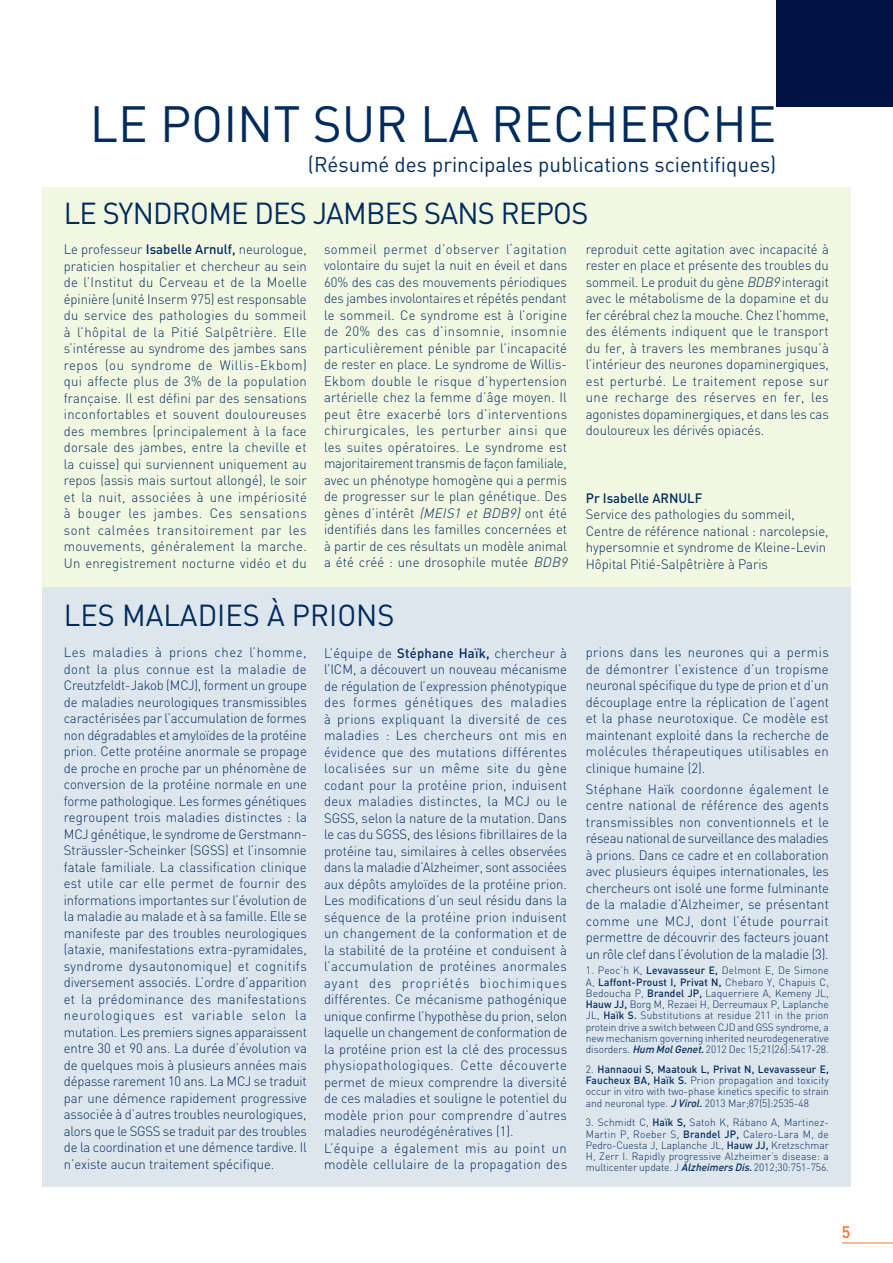
<style>
.page{position:relative;width:893px;height:1263px;background:#fff}
.page>*{position:absolute;margin:0;border:0;box-sizing:border-box;transform-origin:0 0}
.t1{font:50.25px "DIN";color:#002b5c}
.t2{font:30px "DIN";letter-spacing:-.025em;color:#002b5c}
.t3{font:21px "DIN";color:#002b5c}
.t4{font:500 16.5px "DIN";color:#f36f21}
.t5{font:300 13.5px/16.5px "DIN";letter-spacing:.005em;color:#002b5c;text-align:justify}
.t6{font:500 13.5px "DIN";color:#002b5c}
.t7{font:300 10.5px/11.2px "DIN";color:#002b5c;text-align:justify}
.s1{font-weight:500}
.s2{font-style:italic}
.s3{font-weight:500;font-style:italic}
</style>
<div class="page">
<div style="left:776px;top:0;width:117px;height:106px;background:#001344"></div>
<hr style="left:842px;top:1242px;width:51px;height:1px;background:#f36f21">
<div style="left:43px;top:187px;width:807px;height:404px;background:#f1f7e1"></div>
<div style="left:43px;top:587px;width:807px;height:599px;background:#dde5ed"></div>
<h1 class="t1" style="left:90px;top:93px;width:431px">LE POINT SUR LA REC</h1>
<h1 class="t1" style="left:584px;top:93px;width:64px">HERC</h1>
<h1 class="t1" style="left:712px;top:93px;width:58px">HE</h1>
<h3 class="t3" style="left:308px;top:151px;width:470px">(RÉSUMÉ DES PRINCIPALES PUBLICATIONS SCIENTIFIQUES)</h3>
<h2 class="t2" style="left:64px;top:194px;width:526px">LE SYNDROM E DES JAM BES SANS REPOS</h2>
<p class="t5" style="left:64px;top:241px;width:245px">Le professeur <span class="s1">Isabelle Arnulf,</span> neurologue, praticien hospitalier et chercheur au sein de l’Institut du Cerveau et de la Moelle épinière (unité Inserm 975) est responsable du service des pathologies du sommeil à l’hôpital de la Pitié Salpêtrière. Elle s’intéresse au syndrome des jambes sans repos (ou syndrome de Willis-Ekbom) qui affecte plus de 3% de la population française. Il est défini par des sensations inconfortables et souvent douloureuses des membres (principalement à la face dorsale des jambes, entre la cheville et la cuisse) qui surviennent uniquement au repos (assis mais surtout allongé), le soir et la nuit, associées à une impériosité à bouger les jambes. Ces sensations sont calmées transitoirement par les mouvements, généralement la marche.<br>Un enregistrement nocturne vidéo et du</p>
<p class="t5" style="left:324px;top:240px;width:248px;text-align:left">sommeil permet d’observer l‘agitation volontaire du sujet la nuit en éveil et dans 60% des cas des mouvements périodiques des jambes involontaires et répétés pendant le sommeil. Ce syndrome est à l’origine de 20% des cas d’insomnie, insomnie particulièrement pénible par l’incapacité de rester en place. Le syndrome de Willis-Ekbom double le risque d’hypertension artérielle chez la femme d’âge moyen. Il peut être exacerbé lors d’interventions chirurgicales, les perturber ainsi que les suites opératoires. Le syndrome est majoritairement transmis de façon familiale, avec un phénotype homogène qui a permis de progresser sur le plan génétique. Des gènes d’intérêt <span class="s2">(MEIS1 et BDB9)</span> ont été identifiés dans les familles concernées et à partir de ces résultats un modèle animal a été créé : une drosophile mutée <span class="s2">BDB9</span></p>
<h2 class="t2" style="left:64px;top:596px;width:332px">LES MALADI ES À PRI ONS</h2>
<p class="t5" style="left:64px;top:644px;width:245px">Les maladies à prions chez l’homme, dont la plus connue est la maladie de Creutzfeldt-Jakob (MCJ), forment un groupe de maladies neurologiques transmissibles caractérisées par l’accumulation de formes non dégradables et amyloïdes de la protéine prion. Cette protéine anormale se propage de proche en proche par un phénomène de conversion de la protéine normale en une forme pathologique. Les formes génétiques regroupent trois maladies distinctes : la MCJ génétique, le syndrome de Gerstmann-Sträussler-Scheinker (SGSS) et l’insomnie fatale familiale. La classification clinique est utile car elle permet de fournir des informations importantes sur l’évolution de la maladie au malade et à sa famille. Elle se manifeste par des troubles neurologiques (ataxie, manifestations extra-pyramidales, syndrome dysautonomique) et cognitifs diversement associés. L’ordre d’apparition et la prédominance des manifestations neurologiques est variable selon la mutation. Les premiers signes apparaissent entre 30 et 90 ans. La durée d’évolution va de quelques mois à plusieurs années mais dépasse rarement 10 ans. La MCJ se traduit par une démence rapidement progressive associée à d’autres troubles neurologiques, alors que le SGSS se traduit par des troubles de la coordination et une démence tardive. Il n’existe aucun traitement spécifique.</p>
<p class="t5" style="left:324px;top:644px;width:245px;text-align:left">L’équipe de <span class="s1">Stéphane Haïk,</span> chercheur à l’ICM, a découvert un nouveau mécanisme de régulation de l’expression phénotypique des formes génétiques des maladies à prions expliquant la diversité de ces maladies : Les chercheurs ont mis en évidence que des mutations différentes localisées sur un même site du gène codant pour la protéine prion, induisent deux maladies distinctes, la MCJ ou le SGSS, selon la nature de la mutation. Dans le cas du SGSS, des lésions fibrillaires de la protéine tau, similaires à celles observées dans la maladie d’Alzheimer, sont associées aux dépôts amyloïdes de la protéine prion.<br>Les modifications d’un seul résidu dans la séquence de la protéine prion induisent un changement de la conformation et de la stabilité de la protéine et conduisent à l’accumulation de protéines anormales ayant des propriétés biochimiques différentes. Ce mécanisme pathogénique unique confirme l’hypothèse du prion, selon laquelle un changement de conformation de la protéine prion est la clé des processus physiopathologiques. Cette découverte permet de mieux comprendre la diversité de ces maladies et souligne le potentiel du modèle prion pour comprendre d’autres maladies neurodégénératives (1).<br>L’équipe a également mis au point un modèle cellulaire de la propagation des</p>
<p class="t5" style="left:586px;top:241px;width:245px">reproduit cette agitation avec incapacité à rester en place et présente des troubles du sommeil. Le produit du gène <span class="s2">BDB9</span>interagit avec le métabolisme de la dopamine et du fer cérébral chez la mouche. Chez l’homme, des éléments indiquent que le transport du fer, à travers les membranes jusqu’à l’intérieur des neurones dopaminergiques, est perturbé. Le traitement repose sur une recharge des réserves en fer, les agonistes dopaminergiques, et dans les cas douloureux les dérivés opiacés.</p>
<p class="t6" style="left:586px;top:489px;width:118px">Pr Isabelle ARNULF</p>
<p class="t5" style="left:586px;top:506px;width:244px;text-align:left">Service des pathologies du sommeil, Centre de référence national : narcolepsie, hypersomnie et syndrome de Kleine-Levin Hôpital Pitié-Salpêtrière à Paris</p>
<p class="t5" style="left:586px;top:644px;width:245px">prions dans les neurones qui a permis de démontrer l’existence d’un tropisme neuronal spécifique du type de prion et d’un découplage entre la réplication de l’agent et la phase neurotoxique. Ce modèle est maintenant exploité dans la recherche de molécules thérapeutiques utilisables en clinique humaine (2).</p>
<p class="t5" style="left:586px;top:780px;width:245px">Stéphane Haïk coordonne également le centre national de référence des agents transmissibles non conventionnels et le réseau national de surveillance des maladies à prions. Dans ce cadre et en collaboration avec plusieurs équipes internationales, les chercheurs ont isolé une forme fulminante de la maladie d’Alzheimer, se présentant comme une MCJ, dont l’étude pourrait permettre de découvrir des facteurs jouant un rôle clef dans l’évolution de la maladie (3).</p>
<p class="t7" style="left:586px;top:965px;width:245px">1. Peoc’h K, <span class="s1">Levavasseur E,</span> Delmont E, De Simone A, <span class="s1">Laffont-Proust I, Privat N,</span> Chebaro Y, Chapuis C, Bedoucha P, <span class="s1">Brandel JP,</span> Laquerriere A, Kemeny JL, <span class="s1">Hauw JJ,</span> Borg M, Rezaei H, Derreumaux P, Laplanche JL, <span class="s1">Haïk S.</span> Substitutions at residue 211 in the prion protein drive a switch between CJD and GSS syndrome, a new mechanism governing inherited neurodegenerative disorders. <span class="s3">Hum MolGenet.</span>2012 Dec 15;21(26):5417-28.</p>
<p class="t7" style="left:586px;top:1063px;width:245px">2. <span class="s1">Hannaoui S, Maatouk L, Privat N, Levavasseur E, Faucheux BA, Haïk S.</span> Prion propagation and toxicity occur in vitro with two-phase kinetics specific to strain and neuronal type. <span class="s3">J Virol.</span>2013 Mar;87(5):2535-48</p>
<p class="t7" style="left:586px;top:1117px;width:245px">3. Schmidt C, <span class="s1">Haïk S,</span> Satoh K, Rábano A, Martinez-Martin P, Roeber S, <span class="s1">Brandel JP,</span> Calero-Lara M, de Pedro-Cuesta J, Laplanche JL, <span class="s1">Hauw JJ,</span> Kretzschmar H, Zerr I. Rapidly progressive Alzheimer’s disease: a multicenter update. J <span class="s3">AlzheimersDis.</span>2012;30:751-756.</p>
<p class="t4" style="left:842px;top:1222px;width:10px">5</p>
</div>
